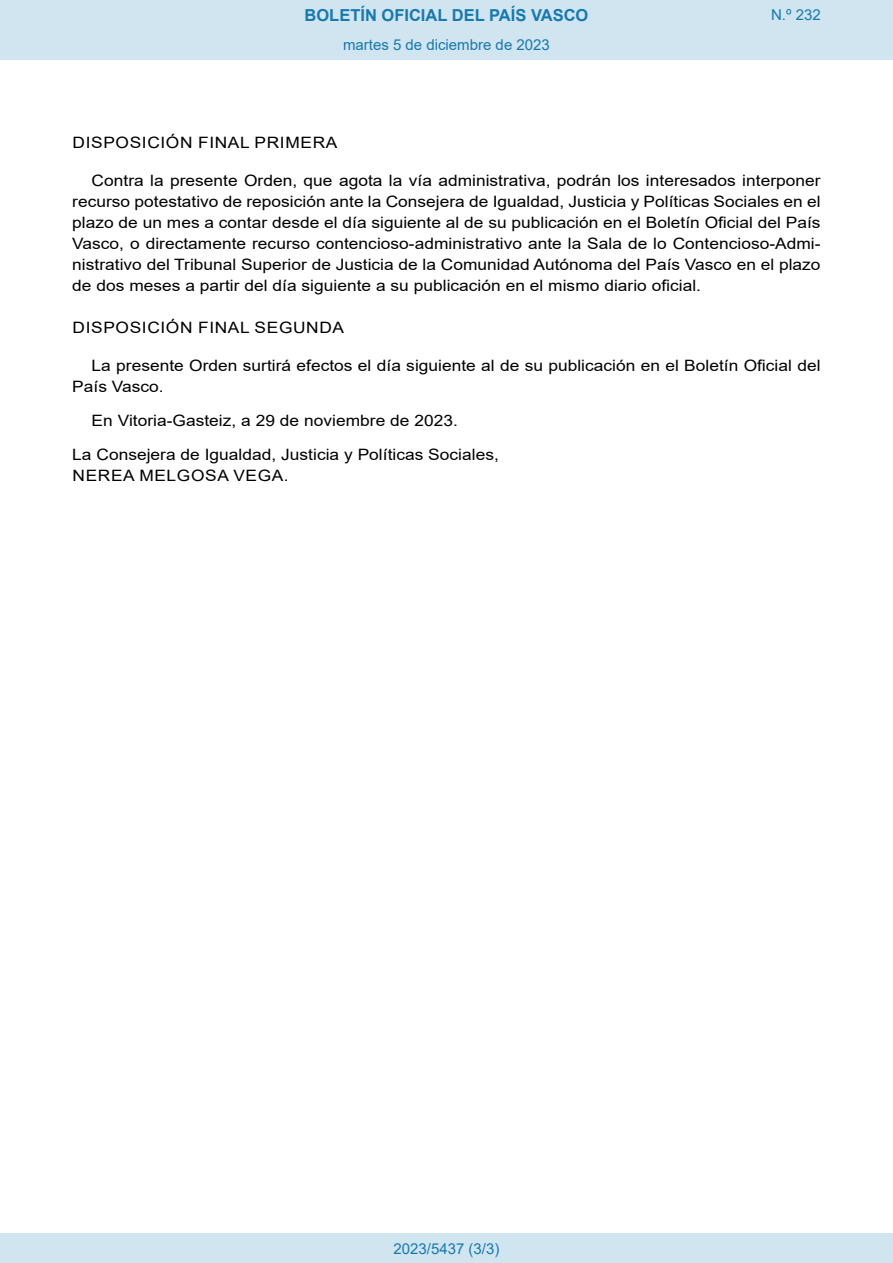
<style>
.page{position:relative;width:893px;height:1263px;background:#fff}
.page>*{position:absolute;margin:0;border:0;box-sizing:border-box;transform-origin:0 0}
.t1{font:700 16.5px "Arial";color:#1879ad}
.BOPVDetalle{font:15.6px/21px "Arial";color:#000;text-align:justify;scale:1.11 1}
.BOPVFirmaPuesto{font:15.6px "Arial";color:#000;scale:1.11 1}
.BOPVDisposicion{font:15.6px "Arial";letter-spacing:.035em;color:#000;scale:1.11 1}
.BOPVFirmaLugFec{font:15.6px "Arial";color:#000;scale:1.11 1}
.BOPVFirmaNombre{font:15.6px "Arial";letter-spacing:.035em;color:#000;scale:1.11 1}
.Paginacion_Centro{font:15px "Arial";color:#1879ad}
</style>
<div class="page">
<div style="left:0;top:0;width:893px;height:60px;background:#d0e5f0"></div>
<div style="left:0;top:1233px;width:893px;height:30px;background:#d0e5f0"></div>
<p class="t1" style="left:305px;top:3px;width:285px">BOLETÍN OFICIAL DEL PAÍS VASCO</p>
<p class="Paginacion_Centro" style="left:343px;top:35px;width:208px">martes 5 de diciembre de 2023</p>
<p class="Paginacion_Centro" style="left:771px;top:5px;width:51px">N.º 232</p>
<p class="BOPVDisposicion" style="left:73px;top:132px;width:240px">DISPOSICIÓN FINAL PRIMERA</p>
<p class="BOPVDetalle" style="left:72px;top:170px;width:676px;text-indent:19px">Contra la presente Orden, que agota la vía administrativa, podrán los interesados interponer recurso potestativo de reposición ante la Consejera de Igualdad, Justicia y Políticas Sociales en el plazo de un mes a contar desde el día siguiente al de su publicación en el Boletín Oficial del País Vasco, o directamente recurso contencioso-administrativo ante la Sala de lo Contencioso-Admi&shy;nistrativo del Tribunal Superior de Justicia de la Comunidad Autónoma del País Vasco en el plazo de dos meses a partir del día siguiente a su publicación en el mismo diario oficial.</p>
<p class="BOPVDisposicion" style="left:73px;top:317px;width:246px">DISPOSICIÓN FINAL SEGUNDA</p>
<p class="BOPVDetalle" style="left:72px;top:355px;width:676px;text-indent:19px">La presente Orden surtirá efectos el día siguiente al de su publicación en el Boletín Oficial del<br>País Vasco.</p>
<p class="BOPVFirmaLugFec" style="left:92px;top:410px;width:331px">En Vitoria-Gasteiz, a 29 de noviembre de 2023.</p>
<p class="BOPVFirmaPuesto" style="left:72px;top:444px;width:386px">La Consejera de Igualdad, Justicia y Políticas Sociales,</p>
<p class="BOPVFirmaNombre" style="left:73px;top:465px;width:196px">NEREA MELGOSA VEGA.</p>
<p class="Paginacion_Centro" style="left:393px;top:1238px;width:107px">2023/5437 (3/3)</p>
</div>
